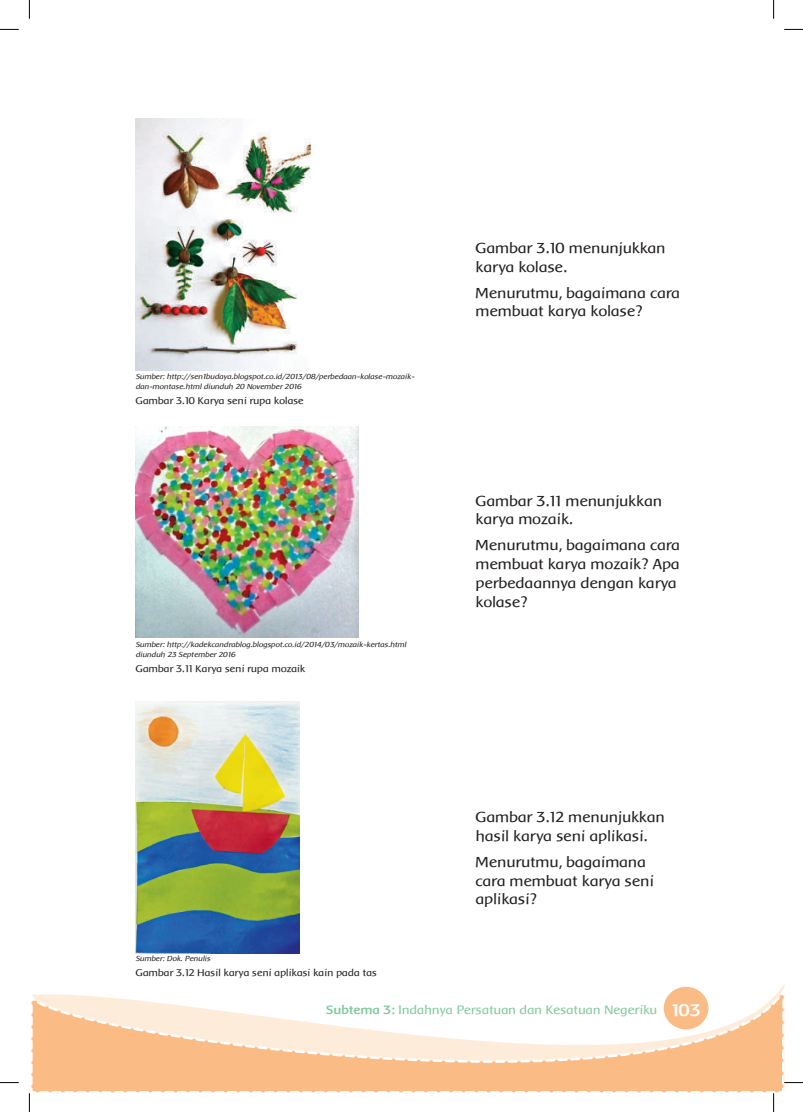
<style>
.page{position:relative;width:803px;height:1112px;background:#fff}
.page>*{position:absolute;margin:0;border:0;box-sizing:border-box;transform-origin:0 0}
.t1{font:15px/18.8px "Baar Metanoia";color:#231f20}
.t2{font:12.5px "Baar Metanoia";color:#80ca9c}
.t3{font:10px "Baar Metanoia";color:#231f20}
.t4{font:italic 7.5px/10px "Baar Metanoia";color:#231f20}
.s1{font-weight:700}
.s2{font-weight:700;font-size:17.5px;color:#fff}
</style>
<div class="page">
<svg style="left:31px;top:985px;width:753px;height:107px"></svg>
<img style="left:136px;top:118px;width:175px;height:253px">
<img style="left:136px;top:426px;width:223px;height:211px">
<img style="left:136px;top:701px;width:164px;height:252px">
<svg style="left:0;top:29px;width:19px;height:1px"></svg>
<svg style="left:784px;top:29px;width:19px;height:1px"></svg>
<svg style="left:0;top:1082px;width:19px;height:1px"></svg>
<svg style="left:781px;top:996px;width:22px;height:92px"></svg>
<svg style="left:29px;top:0;width:1px;height:19px"></svg>
<svg style="left:29px;top:1093px;width:1px;height:18px"></svg>
<svg style="left:773px;top:0;width:1px;height:19px"></svg>
<svg style="left:38px;top:1090px;width:736px;height:21px"></svg>
<p class="t4" style="left:136px;top:371px;width:280px">Sumber: http://sen1budaya.blogspot.co.id/2013/08/perbedaan-kolase-mozaik&shy;dan-montase.html diunduh 20 November 2016</p>
<p class="t3" style="left:136px;top:395px;width:170px">Gambar 3.10 Karya seni rupa kolase</p>
<p class="t4" style="left:136px;top:639px;width:272px">Sumber: http://kadekcandrablog.blogspot.co.id/2014/03/mozaik-kertas.html diunduh 23 September 2016</p>
<p class="t3" style="left:136px;top:663px;width:171px">Gambar 3.11 Karya seni rupa mozaik</p>
<p class="t4" style="left:136px;top:953px;width:76px">Sumber: Dok. Penulis</p>
<p class="t3" style="left:136px;top:967px;width:243px">Gambar 3.12 Hasil karya seni aplikasi kain pada tas</p>
<p class="t1" style="left:476px;top:238px;width:191px">Gambar 3.10 menunjukkan karya kolase.</p>
<p class="t1" style="left:476px;top:283px;width:206px">Menurutmu, bagaimana cara membuat karya kolase?</p>
<p class="t1" style="left:476px;top:491px;width:188px">Gambar 3.11 menunjukkan karya mozaik.</p>
<p class="t1" style="left:476px;top:536px;width:206px">Menurutmu, bagaimana cara membuat karya mozaik? Apa perbedaannya dengan karya kolase?</p>
<p class="t1" style="left:476px;top:807px;width:191px">Gambar 3.12 menunjukkan hasil karya seni aplikasi.</p>
<p class="t1" style="left:476px;top:852px;width:180px">Menurutmu, bagaimana cara membuat karya seni aplikasi?</p>
<p class="t2" style="left:327px;top:1002px;width:376px"><span class="s1">Subtema 3:</span> Indahnya Persatuan dan Kesatuan Negeriku <span class="s2">103</span></p>
</div>
